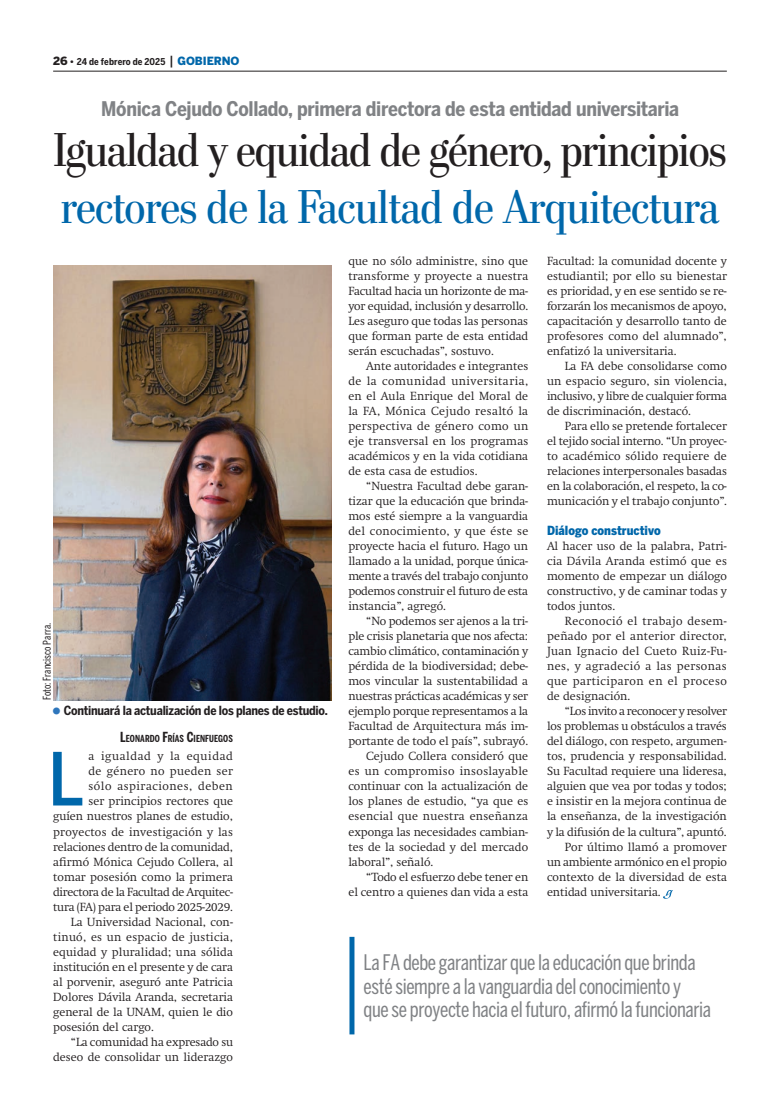
<style>
.page{position:relative;width:780px;height:1117px;background:#fff}
.page>*{position:absolute;margin:0;border:0;box-sizing:border-box;transform-origin:0 0}
.t1{font:500 72.38px "Benton Sans Cond";color:#0067aa}
.t2{font:47.5px "Stilson";letter-spacing:-.02em;color:#231f20}
.t3{font:47.5px "Stilson";letter-spacing:-.01em;color:#0067aa}
.t4{font:21.25px/23.8px "Benton Sans Comp";letter-spacing:-.02em;color:#808285}
.t5{font:700 20px "Benton Sans Cond";letter-spacing:-.015em;color:#808285}
.t6{font:700 12.5px "Benton Sans Cond";letter-spacing:-.02em;color:#231f20}
.t7{font:900 12.5px "Benton Sans Cond";color:#0067aa}
.t8{font:300 11.62px/15px "Swift";color:#231f20;text-align:justify}
.t9{font:300 11.62px "Swift";letter-spacing:.025em;color:#231f20}
.t10{font:300 11.62px "Swift";letter-spacing:-.02em;color:#231f20}
.t11{font:300 11.62px "Swift";letter-spacing:-.03em;color:#231f20}
.t12{font:300 11.62px "Swift";letter-spacing:.03em;color:#231f20}
.t13{font:300 11.62px "Swift";letter-spacing:.045em;color:#231f20}
.t14{font:300 11.62px "Swift";letter-spacing:.055em;color:#231f20}
.t15{font:300 11.62px "Swift";letter-spacing:.035em;color:#231f20}
.t16{font:10.62px "Benton Sans Comp";letter-spacing:.01em;color:#231f20}
.t17{font:700 9.62px "Benton Sans Comp";letter-spacing:.01em;color:#231f20}
.t18{font:700 9.38px "Benton Sans Cond";letter-spacing:.01em;color:#231f20}
.s1{font-family:"Benton Sans";font-weight:900;font-size:11.25px}
.s2{font-family:"Benton Sans";font-weight:900}
.s3{font-weight:500;font-size:12.5px}
.s4{font-family:"Benton Sans";font-weight:900;font-size:11.25px;color:#0067aa}
.s5{font-size:13.75px}
</style>
<div class="page">
<hr style="left:53px;top:71px;width:673px;height:1px;background:#231f20">
<div style="left:349px;top:936px;width:5px;height:98px;background:#0067aa"></div>
<svg style="left:663px;top:890px;width:10px;height:8px"></svg>
<img style="left:53px;top:265px;width:278px;height:435px">
<p class="t18" style="left:53px;top:56px;width:188px"><span class="s1">26</span> <span class="s2">•</span> 24 de febrero de 2025 <span class="s3">|</span> <span class="s4">GOBIERNO</span></p>
<h3 class="t5" style="left:101px;top:97px;width:579px">Mónica Cejudo Collado, primera directora de esta entidad universitaria</h3>
<h2 class="t2" style="left:53px;top:121px;width:674px">Igualdad y equidad de género, principios</h2>
<h2 class="t3" style="left:61px;top:179px;width:660px">rectores de la Facultad de Arquitectura</h2>
<p class="t16" style="left:41px;top:700px;width:79px;rotate:-90deg">Foto: Francisco Parra.</p>
<p class="t6" style="left:64px;top:703px;width:265px">Continuará la actualización de los planes de estudio.</p>
<p class="t17" style="left:120px;top:733px;width:114px"><span class="s5">L</span>EONARDO <span class="s5">F</span>RÍAS <span class="s5">C</span>IENFUEGOS</p>
<h1 class="t1" style="left:48px;top:736px;width:38px">L</h1>
<p class="t14" style="left:89px;top:749px;width:146px">a igualdad y la equidad</p>
<p class="t15" style="left:89px;top:764px;width:146px">de género no pueden ser</p>
<p class="t13" style="left:89px;top:779px;width:146px">sólo aspiraciones, deben</p>
<p class="t8" style="left:89px;top:793px;width:146px">ser principios rectores que</p>
<p class="t8" style="left:53px;top:808px;width:181px">guíen nuestros planes de estudio,</p>
<p class="t9" style="left:53px;top:824px;width:181px">proyectos de investigación y las</p>
<p class="t8" style="left:53px;top:838px;width:181px">relaciones dentro de la comunidad,</p>
<p class="t8" style="left:53px;top:853px;width:181px">afirmó Mónica Cejudo Collera, al</p>
<p class="t8" style="left:53px;top:868px;width:181px">tomar posesión como la primera</p>
<p class="t10" style="left:53px;top:884px;width:181px">directora de la Facultad de Arquitec-</p>
<p class="t8" style="left:53px;top:898px;width:181px">tura (FA) para el periodo 2025-2029.</p>
<p class="t8" style="left:71px;top:913px;width:163px">La Universidad Nacional, con-</p>
<p class="t9" style="left:53px;top:929px;width:181px">tinuó, es un espacio de justicia,</p>
<p class="t8" style="left:53px;top:943px;width:181px">equidad y pluralidad; una sólida</p>
<p class="t8" style="left:53px;top:958px;width:181px">institución en el presente y de cara</p>
<p class="t8" style="left:53px;top:973px;width:181px">al porvenir, aseguró ante Patricia</p>
<p class="t8" style="left:53px;top:988px;width:181px">Dolores Dávila Aranda, secretaria</p>
<p class="t8" style="left:53px;top:1003px;width:181px">general de la UNAM, quien le dio</p>
<p class="t8" style="left:53px;top:1018px;width:102px">posesión del cargo.</p>
<p class="t8" style="left:71px;top:1033px;width:164px">“La comunidad ha expresado su</p>
<p class="t8" style="left:53px;top:1048px;width:181px">deseo de consolidar un liderazgo</p>
<p class="t8" style="left:348px;top:253px;width:181px">que no sólo administre, sino que transforme y proyecte a nuestra Facultad hacia un horizonte de ma&shy;yor equidad, inclusión y desarrollo.<br>Les aseguro que todas las personas que forman parte de esta entidad serán escuchadas”, sostuvo.</p>
<p class="t8" style="left:348px;top:358px;width:181px;text-indent:18px">Ante autoridades e integrantes de la comunidad universitaria, en el Aula Enrique del Moral de la FA, Mónica Cejudo resaltó la perspectiva de género como un eje transversal en los programas académicos y en la vida cotidiana de esta casa de estudios.</p>
<p class="t8" style="left:348px;top:478px;width:181px;text-indent:18px">“Nuestra Facultad debe garan&shy;tizar que la educación que brinda&shy;mos esté siempre a la vanguardia del conocimiento, y que éste se proyecte hacia el futuro. Hago un llamado a la unidad, porque única&shy;mente a través del trabajo conjunto podemos construir el futuro de esta instancia”, agregó.</p>
<p class="t8" style="left:366px;top:613px;width:163px">“No podemos ser ajenos a la tri-</p>
<p class="t8" style="left:348px;top:628px;width:181px">ple crisis planetaria que nos afecta:</p>
<p class="t8" style="left:348px;top:643px;width:181px">cambio climático, contaminación y</p>
<p class="t8" style="left:348px;top:658px;width:181px">pérdida de la biodiversidad; debe-</p>
<p class="t8" style="left:348px;top:673px;width:181px">mos vincular la sustentabilidad a</p>
<p class="t8" style="left:348px;top:688px;width:181px">nuestras prácticas académicas y ser</p>
<p class="t8" style="left:348px;top:703px;width:181px">ejemplo porque representamos a la</p>
<p class="t8" style="left:348px;top:718px;width:181px">Facultad de Arquitectura más im-</p>
<p class="t8" style="left:348px;top:733px;width:181px">portante de todo el país”, subrayó.</p>
<p class="t8" style="left:366px;top:748px;width:163px">Cejudo Collera consideró que</p>
<p class="t12" style="left:348px;top:764px;width:181px">es un compromiso insoslayable</p>
<p class="t8" style="left:348px;top:778px;width:181px">continuar con la actualización de</p>
<p class="t8" style="left:348px;top:793px;width:181px">los planes de estudio, “ya que es</p>
<p class="t9" style="left:348px;top:809px;width:181px">esencial que nuestra enseñanza</p>
<p class="t8" style="left:348px;top:823px;width:181px">exponga las necesidades cambian-</p>
<p class="t8" style="left:348px;top:838px;width:181px">tes de la sociedad y del mercado</p>
<p class="t8" style="left:348px;top:853px;width:86px">laboral”, señaló.</p>
<p class="t8" style="left:366px;top:868px;width:164px">“Todo el esfuerzo debe tener en</p>
<p class="t8" style="left:348px;top:883px;width:181px">el centro a quienes dan vida a esta</p>
<p class="t8" style="left:547px;top:253px;width:181px">Facultad: la comunidad docente y estudiantil; por ello su bienestar es prioridad, y en ese sentido se re&shy;forzarán los mecanismos de apoyo, capacitación y desarrollo tanto de profesores como del alumnado”, enfatizó la universitaria.</p>
<p class="t8" style="left:547px;top:358px;width:181px;text-indent:18px">La FA debe consolidarse como un espacio seguro, sin violencia, inclusivo, y libre de cualquier forma de discriminación, destacó.</p>
<p class="t8" style="left:547px;top:418px;width:181px;text-indent:18px">Para ello se pretende fortalecer el tejido social interno. “Un proyec&shy;to académico sólido requiere de relaciones interpersonales basadas en la colaboración, el respeto, la co&shy;municación y el trabajo conjunto”.</p>
<p class="t7" style="left:547px;top:523px;width:115px">Diálogo constructivo</p>
<p class="t8" style="left:547px;top:538px;width:181px">Al hacer uso de la palabra, Patri&shy;cia Dávila Aranda estimó que es momento de empezar un diálogo constructivo, y de caminar todas y todos juntos.</p>
<p class="t8" style="left:547px;top:613px;width:181px;text-indent:18px">Reconoció el trabajo desem&shy;peñado por el anterior director, Juan Ignacio del Cueto Ruiz-Fu&shy;nes, y agradeció a las personas que participaron en el proceso de designación.</p>
<p class="t11" style="left:564px;top:704px;width:164px">“Los invito a reconocer y resolver</p>
<p class="t8" style="left:547px;top:718px;width:181px">los problemas u obstáculos a través</p>
<p class="t8" style="left:547px;top:733px;width:181px">del diálogo, con respeto, argumen-</p>
<p class="t8" style="left:547px;top:748px;width:181px">tos, prudencia y responsabilidad.</p>
<p class="t8" style="left:547px;top:763px;width:181px">Su Facultad requiere una lideresa,</p>
<p class="t8" style="left:547px;top:778px;width:181px">alguien que vea por todas y todos;</p>
<p class="t8" style="left:547px;top:793px;width:181px">e insistir en la mejora continua de</p>
<p class="t8" style="left:547px;top:808px;width:181px">la enseñanza, de la investigación</p>
<p class="t8" style="left:547px;top:823px;width:181px">y la difusión de la cultura”, apuntó.</p>
<p class="t8" style="left:564px;top:838px;width:163px">Por último llamó a promover</p>
<p class="t8" style="left:547px;top:853px;width:181px">un ambiente armónico en el propio</p>
<p class="t8" style="left:547px;top:868px;width:181px">contexto de la diversidad de esta</p>
<p class="t8" style="left:547px;top:883px;width:115px">entidad universitaria.</p>
<h3 class="t4" style="left:363px;top:949px;width:349px">La FA debe garantizar que la educación que brinda esté siempre a la vanguardia del conocimiento y que se proyecte hacia el futuro, afirmó la funcionaria</h3>
</div>
